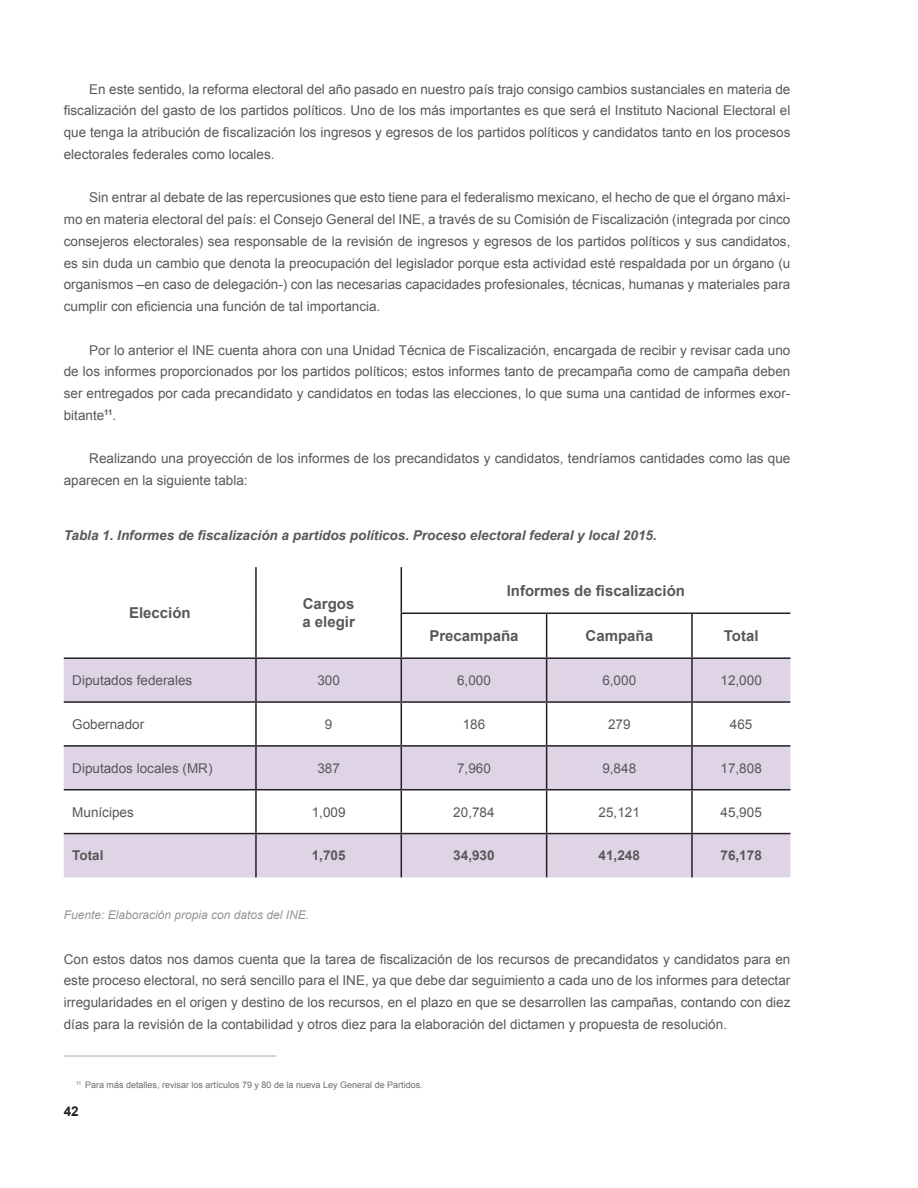
<style>
.page{position:relative;width:918px;height:1188px;background:#fff}
.page>*{position:absolute;margin:0;border:0;box-sizing:border-box;transform-origin:0 0}
.cabecera{font:700 15px/18px "Arial";color:#57585a}
.texto_normal_con_san{font:13.5px/21.8px "Arial";color:#57585a;text-align:justify}
.texto_normal_sin_san{font:13.5px/21.8px "Arial";color:#57585a;text-align:justify}
.textos{font:13.5px "Arial";color:#57585a}
.titulo_tabla{font:italic 700 13.5px "Arial";color:#57585a}
.textos-2{font:700 13.5px "Arial";color:#57585a}
.t1{font:700 13.5px "Arial";color:#231f20}
.pie_tabla{font:italic 12px "Arial";color:#939598}
.nota_al_pie{font:9px "Arial";color:#6c6d70}
</style>
<div class="page">
<svg style="left:64px;top:659px;width:726px;height:218px;fill:#dfd4e5"></svg>
<hr style="left:255px;top:567px;width:2px;height:46px;background:#231f20">
<hr style="left:401px;top:567px;width:1px;height:46px;background:#231f20">
<hr style="left:255px;top:613px;width:2px;height:44px;background:#231f20">
<hr style="left:401px;top:613px;width:146px;height:1px;background:#231f20">
<hr style="left:401px;top:614px;width:1px;height:43px;background:#231f20">
<hr style="left:547px;top:613px;width:145px;height:1px;background:#231f20">
<hr style="left:546px;top:614px;width:1px;height:43px;background:#231f20">
<hr style="left:692px;top:613px;width:98px;height:1px;background:#231f20">
<hr style="left:691px;top:614px;width:2px;height:43px;background:#231f20">
<hr style="left:64px;top:657px;width:192px;height:2px;background:#231f20">
<hr style="left:256px;top:657px;width:145px;height:2px;background:#231f20">
<hr style="left:255px;top:659px;width:2px;height:42px;background:#231f20">
<hr style="left:401px;top:657px;width:146px;height:2px;background:#231f20">
<hr style="left:401px;top:659px;width:1px;height:42px;background:#231f20">
<hr style="left:547px;top:657px;width:145px;height:2px;background:#231f20">
<hr style="left:546px;top:659px;width:1px;height:42px;background:#231f20">
<hr style="left:692px;top:657px;width:98px;height:2px;background:#231f20">
<hr style="left:691px;top:659px;width:2px;height:42px;background:#231f20">
<hr style="left:64px;top:701px;width:192px;height:2px;background:#231f20">
<hr style="left:256px;top:701px;width:145px;height:2px;background:#231f20">
<hr style="left:255px;top:703px;width:2px;height:42px;background:#231f20">
<hr style="left:401px;top:701px;width:146px;height:2px;background:#231f20">
<hr style="left:401px;top:703px;width:1px;height:42px;background:#231f20">
<hr style="left:547px;top:701px;width:145px;height:2px;background:#231f20">
<hr style="left:546px;top:703px;width:1px;height:42px;background:#231f20">
<hr style="left:692px;top:701px;width:98px;height:2px;background:#231f20">
<hr style="left:691px;top:703px;width:2px;height:42px;background:#231f20">
<hr style="left:64px;top:745px;width:192px;height:2px;background:#231f20">
<hr style="left:256px;top:745px;width:145px;height:2px;background:#231f20">
<hr style="left:255px;top:747px;width:2px;height:42px;background:#231f20">
<hr style="left:401px;top:745px;width:146px;height:2px;background:#231f20">
<hr style="left:401px;top:747px;width:1px;height:42px;background:#231f20">
<hr style="left:547px;top:745px;width:145px;height:2px;background:#231f20">
<hr style="left:546px;top:747px;width:1px;height:42px;background:#231f20">
<hr style="left:692px;top:745px;width:98px;height:2px;background:#231f20">
<hr style="left:691px;top:747px;width:2px;height:42px;background:#231f20">
<hr style="left:64px;top:789px;width:192px;height:1px;background:#231f20">
<hr style="left:256px;top:789px;width:145px;height:1px;background:#231f20">
<hr style="left:255px;top:790px;width:2px;height:43px;background:#231f20">
<hr style="left:401px;top:789px;width:146px;height:1px;background:#231f20">
<hr style="left:401px;top:790px;width:1px;height:43px;background:#231f20">
<hr style="left:547px;top:789px;width:145px;height:1px;background:#231f20">
<hr style="left:546px;top:790px;width:1px;height:43px;background:#231f20">
<hr style="left:692px;top:789px;width:98px;height:1px;background:#231f20">
<hr style="left:691px;top:790px;width:2px;height:43px;background:#231f20">
<hr style="left:64px;top:833px;width:192px;height:1px;background:#231f20">
<hr style="left:256px;top:833px;width:145px;height:1px;background:#231f20">
<hr style="left:255px;top:834px;width:2px;height:43px;background:#231f20">
<hr style="left:401px;top:833px;width:146px;height:1px;background:#231f20">
<hr style="left:401px;top:834px;width:1px;height:43px;background:#231f20">
<hr style="left:547px;top:833px;width:145px;height:1px;background:#231f20">
<hr style="left:546px;top:834px;width:1px;height:43px;background:#231f20">
<hr style="left:692px;top:833px;width:98px;height:1px;background:#231f20">
<hr style="left:691px;top:834px;width:2px;height:43px;background:#231f20">
<hr style="left:64px;top:1056px;width:212px;height:1px;background:#a8a9ad">
<p class="texto_normal_con_san" style="left:64px;top:78px;width:728px;text-indent:26px">En este sentido, la reforma electoral del año pasado en nuestro país trajo consigo cambios sustanciales en materia de fiscalización del gasto de los partidos políticos. Uno de los más importantes es que será el Instituto Nacional Electoral el que tenga la atribución de fiscalización los ingresos y egresos de los partidos políticos y candidatos tanto en los procesos electorales federales como locales.</p>
<p class="texto_normal_con_san" style="left:64px;top:187px;width:728px;text-indent:26px">Sin entrar al debate de las repercusiones que esto tiene para el federalismo mexicano, el hecho de que el órgano máxi&shy;mo en materia electoral del país: el Consejo General del INE, a través de su Comisión de Fiscalización (integrada por cinco consejeros electorales) sea responsable de la revisión de ingresos y egresos de los partidos políticos y sus candidatos, es sin duda un cambio que denota la preocupación del legislador porque esta actividad esté respaldada por un órgano (u organismos –en caso de delegación-) con las necesarias capacidades profesionales, técnicas, humanas y materiales para cumplir con eficiencia una función de tal importancia.</p>
<p class="texto_normal_con_san" style="left:64px;top:339px;width:728px;text-indent:26px">Por lo anterior el INE cuenta ahora con una Unidad Técnica de Fiscalización, encargada de recibir y revisar cada uno de los informes proporcionados por los partidos políticos; estos informes tanto de precampaña como de campaña deben ser entregados por cada precandidato y candidatos en todas las elecciones, lo que suma una cantidad de informes exor&shy;bitante<sup>11</sup>.</p>
<p class="texto_normal_con_san" style="left:64px;top:448px;width:728px;text-indent:26px">Realizando una proyección de los informes de los precandidatos y candidatos, tendríamos cantidades como las que aparecen en la siguiente tabla:</p>
<p class="titulo_tabla" style="left:64px;top:526px;width:594px">Tabla 1. Informes de fiscalización a partidos políticos. Proceso electoral federal y local 2015.</p>
<p class="cabecera" style="left:129px;top:604px;width:63px">Elección</p>
<p class="cabecera" style="left:302px;top:595px;width:54px">Cargos a elegir</p>
<p class="cabecera" style="left:507px;top:582px;width:180px">Informes de fiscalización</p>
<p class="cabecera" style="left:429px;top:627px;width:91px">Precampaña</p>
<p class="cabecera" style="left:586px;top:627px;width:69px">Campaña</p>
<p class="cabecera" style="left:724px;top:627px;width:36px">Total</p>
<p class="textos" style="left:72px;top:671px;width:122px">Diputados federales</p>
<p class="textos" style="left:317px;top:671px;width:24px">300</p>
<p class="textos" style="left:457px;top:671px;width:35px">6,000</p>
<p class="textos" style="left:602px;top:671px;width:35px">6,000</p>
<p class="textos" style="left:721px;top:671px;width:43px">12,000</p>
<p class="textos" style="left:72px;top:715px;width:74px">Gobernador</p>
<p class="textos" style="left:325px;top:715px;width:9px">9</p>
<p class="textos" style="left:463px;top:715px;width:24px">186</p>
<p class="textos" style="left:608px;top:715px;width:24px">279</p>
<p class="textos" style="left:730px;top:715px;width:24px">465</p>
<p class="textos" style="left:72px;top:759px;width:142px">Diputados locales (MR)</p>
<p class="textos" style="left:317px;top:759px;width:24px">387</p>
<p class="textos" style="left:457px;top:759px;width:35px">7,960</p>
<p class="textos" style="left:602px;top:759px;width:35px">9,848</p>
<p class="textos" style="left:721px;top:759px;width:43px">17,808</p>
<p class="textos" style="left:72px;top:803px;width:63px">Munícipes</p>
<p class="textos" style="left:312px;top:803px;width:35px">1,009</p>
<p class="textos" style="left:453px;top:803px;width:43px">20,784</p>
<p class="textos" style="left:599px;top:803px;width:43px">25,121</p>
<p class="textos" style="left:721px;top:803px;width:43px">45,905</p>
<p class="textos-2" style="left:72px;top:847px;width:33px">Total</p>
<p class="textos-2" style="left:312px;top:847px;width:35px">1,705</p>
<p class="textos-2" style="left:453px;top:847px;width:43px">34,930</p>
<p class="textos-2" style="left:599px;top:847px;width:43px">41,248</p>
<p class="textos-2" style="left:721px;top:847px;width:43px">76,178</p>
<p class="pie_tabla" style="left:64px;top:907px;width:247px">Fuente: Elaboración propia con datos del INE.</p>
<p class="texto_normal_sin_san" style="left:64px;top:948px;width:728px">Con estos datos nos damos cuenta que la tarea de fiscalización de los recursos de precandidatos y candidatos para en este proceso electoral, no será sencillo para el INE, ya que debe dar seguimiento a cada uno de los informes para detectar irregularidades en el origen y destino de los recursos, en el plazo en que se desarrollen las campañas, contando con diez días para la revisión de la contabilidad y otros diez para la elaboración del dictamen y propuesta de resolución.</p>
<p class="nota_al_pie" style="left:76px;top:1079px;width:348px"><sup>11</sup> Para más detalles, revisar los artículos 79 y 80 de la nueva Ley General de Partidos.</p>
<p class="t1" style="left:64px;top:1102px;width:17px">42</p>
</div>
